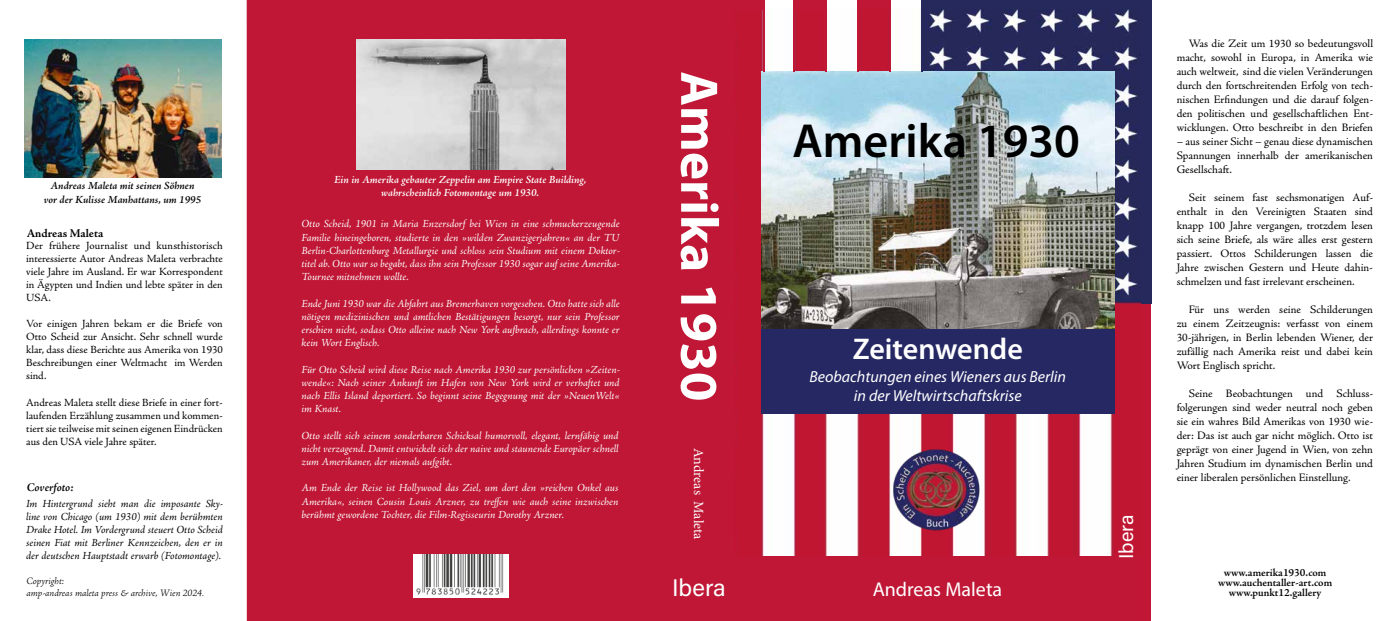
<style>
.page{position:relative;width:1398px;height:621px;background:#fff}
.page>*{position:absolute;margin:0;border:0;box-sizing:border-box;transform-origin:0 0}
.t1{font:700 53.3px "Myriad Pro";color:#fff}
.t2{font:600 48px "Myriad Pro";color:#000}
.t3{font:600 30px "Myriad Pro";color:#fff}
.t4{font:24px "Acumin Variable Concept";color:#fff}
.t5{font:20px "Myriad Pro";color:#fff}
.t6{font:20px "Acumin Variable Concept";color:#fff}
.t7{font:italic 16px/19.2px "Myriad Pro";color:#fff;text-align:center}
.t8{font:14px "Minion Pro";color:#fff}
.t9{font:700 12px "Adobe Jenson Pro";letter-spacing:-.005em;color:#000}
.t10{font:italic 600 12px "Adobe Jenson Pro";color:#000}
.t11{font:11.4px/14px "Adobe Jenson Pro";color:#000;text-align:justify}
.t12{font:italic 11px/13.2px "Adobe Jenson Pro";letter-spacing:-.005em;color:#fff;text-align:justify}
.t13{font:11px/13px "Adobe Jenson Pro";color:#000;text-align:justify}
.t14{font:italic 11px/13px "Adobe Jenson Pro";letter-spacing:-.005em;color:#000;text-align:justify}
.t15{font:italic 600 11px/13.2px "Adobe Jenson Pro";letter-spacing:-.005em;color:#fff;text-align:center}
.t16{font:600 11px/10px "Adobe Jenson Pro";letter-spacing:-.005em;color:#000;text-align:center}
.t17{font:italic 600 11px/13.2px "Adobe Jenson Pro";letter-spacing:-.005em;color:#000;text-align:center}
.t18{font:italic 300 10px/12px "Adobe Jenson Pro";letter-spacing:-.005em;color:#000}
.s1{color:#fff}
.s2{font-size:9px}
</style>
<div class="page">
<img style="left:735px;top:9px;width:406px;height:547px">
<img style="left:24px;top:39px;width:197px;height:138px">
<div style="left:247px;top:0;width:488px;height:621px;background:#bf1735"></div>
<img style="left:356px;top:39px;width:209px;height:130px">
<img style="left:413px;top:554px;width:95px;height:43px">
<div style="left:1141px;top:162px;width:10px;height:459px;background:#c11735"></div>
<img style="left:761px;top:72px;width:353px;height:257px">
<div style="left:761px;top:329px;width:353px;height:84px;background:#252863"></div>
<div style="left:731px;top:556px;width:411px;height:65px;background:#bf1735"></div>
<img style="left:894px;top:435px;width:86px;height:111px">
<div style="left:921px;top:0;width:220px;height:9px;background:#26295b"></div>
<div style="left:735px;top:0;width:28px;height:9px;background:#bf1735"></div>
<div style="left:795px;top:0;width:32px;height:10px;background:#bf1735"></div>
<div style="left:858px;top:0;width:32px;height:9px;background:#bf1735"></div>
<div style="left:1141px;top:0;width:10px;height:303px;background:#26295b"></div>
<hr style="left:888px;top:0;width:2px;height:72px;background:#bf1735">
<hr style="left:857px;top:0;width:2px;height:72px;background:#bf1735">
<hr style="left:825px;top:0;width:2px;height:72px;background:#bf1735">
<hr style="left:793px;top:0;width:2px;height:72px;background:#bf1735">
<hr style="left:762px;top:0;width:2px;height:72px;background:#bf1735">
<hr style="left:921px;top:0;width:1px;height:72px;background:#26295b">
<p class="t17" style="left:44px;top:180px;width:159px">Andreas Maleta mit seinen Söhnen vor der Kulisse Manhattans, um 1995</p>
<p class="t9" style="left:27px;top:226px;width:78px">Andreas Maleta</p>
<p class="t13" style="left:26px;top:240px;width:198px">Der frühere Journalist und kunsthistorisch interessierte Autor Andreas Maleta verbrachte viele Jahre im Ausland. Er war Korrespondent in Ägypten und Indien und lebte später in den USA.</p>
<p class="t13" style="left:26px;top:318px;width:198px">Vor einigen Jahren bekam er die Briefe von Otto Scheid zur Ansicht. Sehr schnell wurde klar, dass diese Berichte aus Amerika von 1930<br>Beschreibungen einer Weltmacht im Werden sind.</p>
<p class="t13" style="left:26px;top:396px;width:198px">Andreas Maleta stellt diese Briefe in einer fort&shy;laufenden Erzählung zusammen und kommen&shy;tiert sie teilweise mit seinen eigenen Eindrücken aus den USA viele Jahre später.</p>
<p class="t10" style="left:27px;top:480px;width:51px">Coverfoto:<span class="s1">:</span></p>
<p class="t14" style="left:26px;top:497px;width:198px">Im Hintergrund sieht man die imposante Sky&shy;line von Chicago (um 1930) mit dem berühmten Drake Hotel. Im Vordergrund steuert Otto Scheid seinen Fiat mit Berliner Kennzeichen, den er in der deutschen Hauptstadt erwarb (Fotomontage).</p>
<p class="t18" style="left:27px;top:575px;width:179px">Copyright:<br>amp-andreas maleta press &amp; archive, Wien 2024<span class="s2">.</span></p>
<p class="t15" style="left:334px;top:173px;width:254px">Ein in Amerika gebauter Zeppelin am Empire State Building, wahrscheinlich Fotomontage um 1930.</p>
<p class="t12" style="left:301px;top:218px;width:320px">Otto Scheid, 1901 in Maria Enzersdorf bei Wien in eine schmuckerzeugende Familie hineingeboren, studierte in den »wilden Zwanzigerjahren« an der TU Berlin-Charlottenburg Metallurgie und schloss sein Studium mit einem Doktor&shy;titel ab. Otto war so begabt, dass ihn sein Professor 1930 sogar auf seine Amerika-Tournee mitnehmen wollte.</p>
<p class="t12" style="left:301px;top:297px;width:320px">Ende Juni 1930 war die Abfahrt aus Bremerhaven vorgesehen. Otto hatte sich alle nötigen medizinischen und amtlichen Bestätigungen besorgt, nur sein Professor erschien nicht, sodass Otto alleine nach New York aufbrach, allerdings konnte er kein Wort Englisch.</p>
<p class="t12" style="left:301px;top:363px;width:320px">Für Otto Scheid wird diese Reise nach Amerika 1930 zur persönlichen »Zeiten&shy;wende«: Nach seiner Ankunft im Hafen von New York wird er verhaftet und nach Ellis Island deportiert. So beginnt seine Begegnung mit der »NeuenWelt« im Knast.</p>
<p class="t12" style="left:301px;top:429px;width:319px">Otto stellt sich seinem sonderbaren Schicksal humorvoll, elegant, lernfähig und nicht verzagend. Damit entwickelt sich der naive und staunende Europäer schnell zum Amerikaner, der niemals aufgibt.</p>
<p class="t12" style="left:301px;top:482px;width:319px">Am Ende der Reise ist Hollywood das Ziel, um dort den »reichen Onkel aus Amerika«, seinen Cousin Louis Arzner, zu treffen wie auch seine inzwischen berühmt gewordene Tochter, die Film-Regisseurin Dorothy Arzner.</p>
<h1 class="t1" style="left:734px;top:71px;width:332px;rotate:90deg">Amerika 1930</h1>
<p class="t8" style="left:708px;top:448px;width:93px;rotate:90deg">Andreas Maleta</p>
<h3 class="t4" style="left:672px;top:571px;width:55px">Ibera</h3>
<h2 class="t2" style="left:792px;top:115px;width:289px">Amerika 1930</h2>
<h3 class="t3" style="left:853px;top:332px;width:171px">Zeitenwende</h3>
<h3 class="t7" style="left:809px;top:367px;width:258px">Beobachtungen eines Wieners aus Berlin in der Weltwirtschaftskrise</h3>
<h3 class="t5" style="left:872px;top:577px;width:131px">Andreas Maleta</h3>
<h3 class="t6" style="left:1112px;top:559px;width:46px;rotate:-90deg">Ibera</h3>
<p class="t11" style="left:1176px;top:37px;width:198px;text-indent:12px">Was die Zeit um 1930 so bedeutungsvoll macht, sowohl in Europa, in Amerika wie auch weltweit, sind die vielen Veränderungen durch den fortschreitenden Erfolg von tech&shy;nischen Erfindungen und die darauf folgen&shy;den politischen und gesellschaftlichen Ent&shy;wicklungen. Otto beschreibt in den Briefen</p>
<p class="t11" style="left:1176px;top:135px;width:198px">– aus seiner Sicht – genau diese dynamischen Spannungen innerhalb der amerikanischen Gesellschaft.</p>
<p class="t11" style="left:1176px;top:191px;width:198px;text-indent:12px">Seit seinem fast sechsmonatigen Auf&shy;enthalt in den Vereinigten Staaten sind knapp 100 Jahre vergangen, trotzdem lesen sich seine Briefe, als wäre alles erst gestern passiert. Ottos Schilderungen lassen die Jahre zwischen Gestern und Heute dahin&shy;schmelzen und fast irrelevant erscheinen.</p>
<p class="t11" style="left:1176px;top:303px;width:198px;text-indent:12px">Für uns werden seine Schilderungen zu einem Zeitzeugnis: verfasst von einem 30-jährigen, in Berlin lebenden Wiener, der zufällig nach Amerika reist und dabei kein Wort Englisch spricht.</p>
<p class="t11" style="left:1176px;top:387px;width:198px;text-indent:12px">Seine Beobachtungen und Schluss&shy;folgerungen sind weder neutral noch geben sie ein wahres Bild Amerikas von 1930 wie&shy;der: Das ist auch gar nicht möglich. Otto ist geprägt von einer Jugend in Wien, von zehn Jahren Studium im dynamischen Berlin und einer liberalen persönlichen Einstellung.</p>
<p class="t16" style="left:1218px;top:568px;width:115px">www.amerika1930.com www.auchentaller-art.com www.punkt12.gallery</p>
</div>
